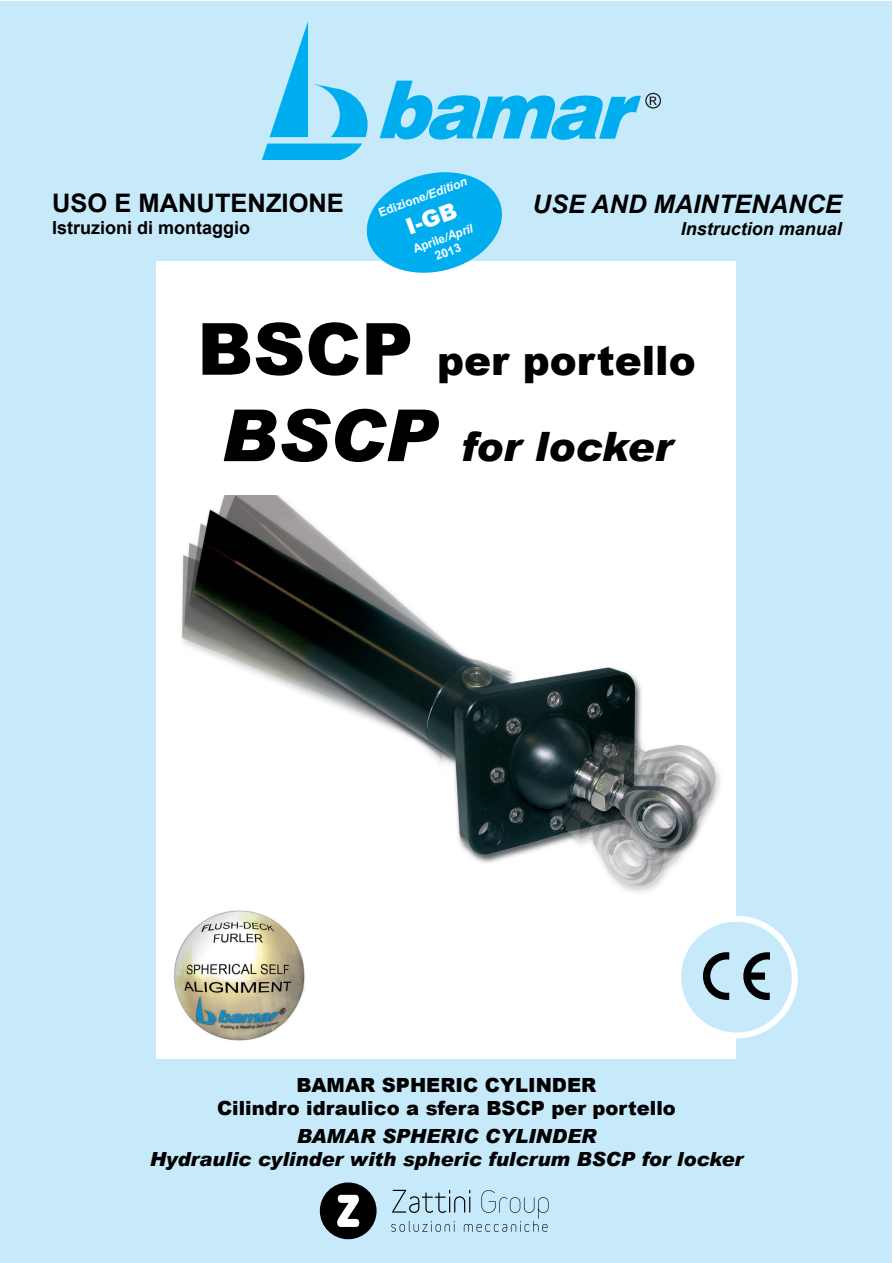
<style>
.page{position:relative;width:893px;height:1263px;background:#fff}
.page>*{position:absolute;margin:0;border:0;box-sizing:border-box;transform-origin:0 0}
.t1{font:900 40.5px/86.4px "Arial";color:#000;text-align:center}
.t2{font:italic 700 25.5px "Arial";color:#000}
.t3{font:700 25.5px "Arial";color:#000}
.t4{font:900 22.5px "Arial";color:#fff}
.t5{font:italic 900 19.5px/23.4px "Arial";color:#000;text-align:center}
.t6{font:900 19.5px/23.4px "Arial";color:#000;text-align:center}
.t7{font:700 18px "Arial";color:#000}
.t8{font:italic 700 18px "Arial";color:#000}
.t9{font:700 12px/14.4px "Arial";color:#fff;text-align:center}
.s1{font-style:italic}
.s2{font-size:72px}
.s3{font-style:italic;font-size:72px}
</style>
<div class="page">
<div style="left:1px;top:1px;width:891px;height:1261px;background:#c7eafb"></div>
<div style="left:157px;top:261px;width:579px;height:797px;background:#fff"></div>
<svg style="left:366px;top:172px;width:136px;height:101px"></svg>
<svg style="left:681px;top:916px;width:117px;height:122px"></svg>
<svg style="left:270px;top:21px;width:98px;height:116px"></svg>
<svg style="left:262px;top:143px;width:100px;height:17px;background:#1ab5f0"></svg>
<svg style="left:380px;top:81px;width:281px;height:59px"></svg>
<div style="left:320px;top:1182px;width:57px;height:57px;background:#000;border-radius:50%"></div>
<svg style="left:337px;top:1195px;width:22px;height:32px"></svg>
<svg style="left:391px;top:1190px;width:157px;height:42px"></svg>
<img style="left:174px;top:910px;width:131px;height:131px">
<img style="left:181px;top:495px;width:539px;height:398px">
<h2 class="t3" style="left:52px;top:186px;width:293px">USO E MANUtENZIONE</h2>
<p class="t7" style="left:52px;top:215px;width:200px">Istruzioni di montaggio</p>
<p class="t9" style="left:377px;top:206px;width:95px;rotate:-20deg">Edizione<span class="s1">/Edition</span></p>
<p class="t4" style="left:401px;top:212px;width:54px;rotate:-20deg">I-GB</p>
<p class="t9" style="left:411px;top:242px;width:64px;rotate:-20deg">Aprile<span class="s1">/April<br></span>2013</p>
<h2 class="t2" style="left:533px;top:187px;width:311px">uSE AND MAINTENANCE</h2>
<p class="t8" style="left:681px;top:216px;width:163px">Instruction manual</p>
<h1 class="t1" style="left:197px;top:316px;width:500px"><span class="s2">BSCP</span> per portello<br><span class="s3">BSCP</span> <span class="s1">for locker</span></h1>
<p class="t6" style="left:217px;top:1073px;width:460px">BAMAR SPHERIC CYLINDER<br>Cilindro idraulico a sfera BSCP per portello</p>
<p class="t5" style="left:150px;top:1124px;width:595px">BAMAR SPHERIC CYLINDER<br>Hydraulic cylinder with spheric fulcrum BSCP for locker</p>
</div>
